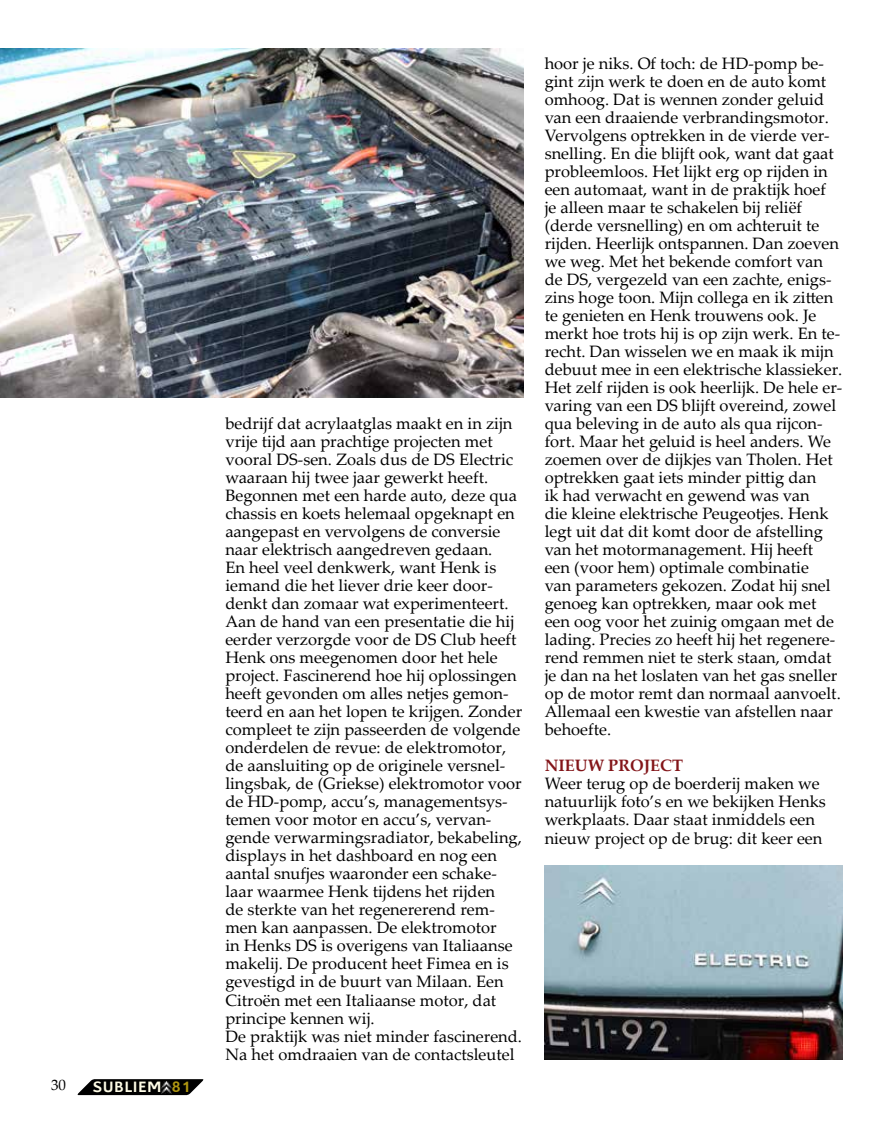
<style>
.page{position:relative;width:893px;height:1123px;background:#fff}
.page>*{position:absolute;margin:0;border:0;box-sizing:border-box;transform-origin:0 0}
.t1{font:16.5px/18px "Palatino Linotype";color:#000}
.t2{font:700 16.5px "Palatino Linotype";color:#831519}
.t3{font:700 16.2px "Citroen";letter-spacing:.07em;color:#fefce6}
.t4{font:15px "Palatino";color:#000}
.s1{color:#af9611}
</style>
<div class="page">
<svg style="left:77px;top:1079px;width:127px;height:16px;background:#242424"></svg>
<img style="left:0;top:49px;width:523px;height:349px">
<img style="left:545px;top:865px;width:297px;height:194px">
<p class="t4" style="left:51px;top:1076px;width:16px">30</p>
<p class="t3" style="left:93px;top:1076px;width:100px">SUBLIEM <span class="s1">81</span></p>
<p class="t1" style="left:225px;top:414px;width:298px">bedrijf dat acrylaatglas maakt en in zijn vrije tijd aan prachtige projecten met vooral DS-sen. Zoals dus de DS Electric waaraan hij twee jaar gewerkt heeft.<br>Begonnen met een harde auto, deze qua chassis en koets helemaal opgeknapt en aangepast en vervolgens de conversie naar elektrisch aangedreven gedaan.<br>En heel veel denkwerk, want Henk is iemand die het liever drie keer door&shy;denkt dan zomaar wat experimenteert.<br>Aan de hand van een presentatie die hij eerder verzorgde voor de DS Club heeft Henk ons meegenomen door het hele project. Fascinerend hoe hij oplossingen heeft gevonden om alles netjes gemon&shy;teerd en aan het lopen te krijgen. Zonder compleet te zijn passeerden de volgende onderdelen de revue: de elektromotor, de aansluiting op de originele versnel&shy;lingsbak, de (Griekse) elektromotor voor de HD-pomp, accu’s, managementsys&shy;temen voor motor en accu’s, vervan&shy;gende verwarmingsradiator, bekabeling, displays in het dashboard en nog een aantal snufjes waaronder een schake&shy;laar waarmee Henk tijdens het rijden<br>de sterkte van het regenererend rem&shy;men kan aanpassen. De elektromotor<br>in Henks DS is overigens van Italiaanse makelij. De producent heet Fimea en is gevestigd in de buurt van Milaan. Een Citroën met een Italiaanse motor, dat principe kennen wij.<br>De praktijk was niet minder fascinerend.<br>Na het omdraaien van de contactsleutel</p>
<p class="t1" style="left:545px;top:54px;width:299px">hoor je niks. Of toch: de HD-pomp be&shy;gint zijn werk te doen en de auto komt omhoog. Dat is wennen zonder geluid van een draaiende verbrandingsmotor.<br>Vervolgens optrekken in de vierde ver&shy;snelling. En die blijft ook, want dat gaat probleemloos. Het lijkt erg op rijden in een automaat, want in de praktijk hoef<br>je alleen maar te schakelen bij reliëf (derde versnelling) en om achteruit te rijden. Heerlijk ontspannen. Dan zoeven we weg. Met het bekende comfort van de DS, vergezeld van een zachte, enigs&shy;zins hoge toon. Mijn collega en ik zitten te genieten en Henk trouwens ook. Je merkt hoe trots hij is op zijn werk. En te&shy;recht. Dan wisselen we en maak ik mijn debuut mee in een elektrische klassieker.<br>Het zelf rijden is ook heerlijk. De hele er&shy;varing van een DS blijft overeind, zowel qua beleving in de auto als qua rijcon&shy;fort. Maar het geluid is heel anders. We zoemen over de dijkjes van Tholen. Het optrekken gaat iets minder pittig dan<br>ik had verwacht en gewend was van<br>die kleine elektrische Peugeotjes. Henk legt uit dat dit komt door de afstelling van het motormanagement. Hij heeft een (voor hem) optimale combinatie<br>van parameters gekozen. Zodat hij snel genoeg kan optrekken, maar ook met een oog voor het zuinig omgaan met de lading. Precies zo heeft hij het regenere&shy;rend remmen niet te sterk staan, omdat je dan na het loslaten van het gas sneller op de motor remt dan normaal aanvoelt.<br>Allemaal een kwestie van afstellen naar behoefte.</p>
<p class="t2" style="left:545px;top:754px;width:140px">NIEUW PROJECT</p>
<p class="t1" style="left:545px;top:774px;width:283px">Weer terug op de boerderij maken we natuurlijk foto’s en we bekijken Henks werkplaats. Daar staat inmiddels een nieuw project op de brug: dit keer een</p>
</div>
